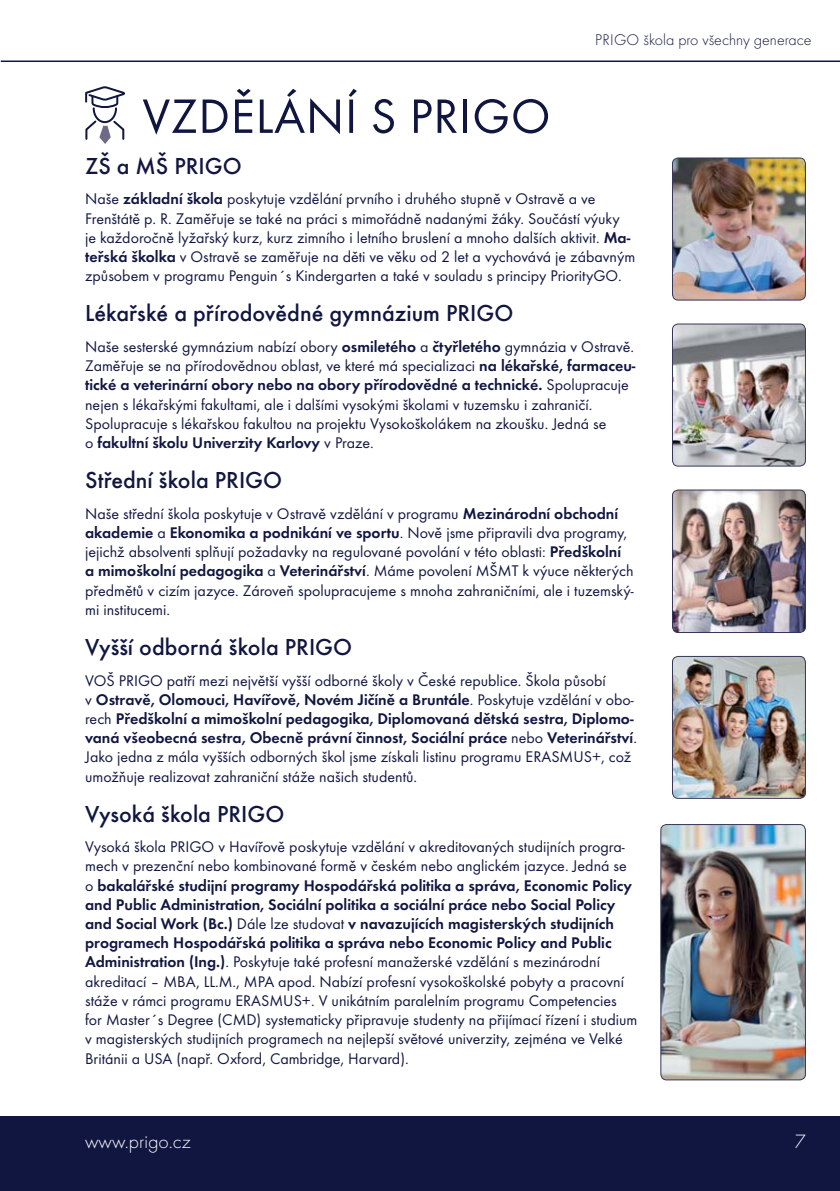
<style>
.page{position:relative;width:840px;height:1191px;background:#fff}
.page>*{position:absolute;margin:0;border:0;box-sizing:border-box;transform-origin:0 0}
.t1{font:50px "Futura TOT";letter-spacing:.015em;color:#111641}
.t2{font:500 24px "Futura TOT";color:#111641}
.t3{font:20px "Futura TOT Ligh";color:#fff}
.t4{font:16px/19.2px "Futura TOT";color:#111641}
.t5{font:16px "Futura TOT Ligh";color:#111641}
.s1{font-weight:600}
</style>
<div class="page">
<div style="left:0;top:1116px;width:839px;height:75px;background:#111641"></div>
<hr style="left:1px;top:60px;width:838px;height:2px;background:#111641">
<img style="left:672px;top:324px;width:133px;height:142px;border-radius:6px">
<div style="left:671px;top:323px;width:134px;height:143px;border:1px solid #363658;border-radius:6px"></div>
<img style="left:672px;top:490px;width:133px;height:142px;border-radius:6px">
<div style="left:671px;top:489px;width:134px;height:144px;border:1px solid #363658;border-radius:6px"></div>
<img style="left:672px;top:656px;width:133px;height:142px;border-radius:6px">
<div style="left:671px;top:656px;width:134px;height:143px;border:1px solid #363658;border-radius:6px"></div>
<img style="left:660px;top:824px;width:145px;height:255px;border-radius:6px">
<div style="left:660px;top:824px;width:145px;height:256px;border:1px solid #363658;border-radius:6px"></div>
<svg style="left:85px;top:86px;width:40px;height:58px"></svg>
<img style="left:672px;top:158px;width:133px;height:142px;border-radius:6px">
<div style="left:671px;top:157px;width:134px;height:143px;border:1px solid #363658;border-radius:6px"></div>
<h1 class="t1" style="left:142px;top:93px;width:409px">VZDĚLÁNÍ S PRIGO</h1>
<p class="t5" style="left:595px;top:32px;width:218px">PRIGO škola pro všechny generace</p>
<h2 class="t2" style="left:85px;top:155px;width:158px">ZŠ a MŠ PRIGO</h2>
<p class="t4" style="left:85px;top:190px;width:551px">Naše <span class="s1">základní škola</span> poskytuje vzdělání prvního i druhého stupně v Ostravě a ve Frenštátě p. R. Zaměřuje se také na práci s mimořádně nadanými žáky. Součástí výuky<br>je každoročně lyžařský kurz, kurz zimního i letního bruslení a mnoho dalších aktivit. <span class="s1">Ma&shy;teřská školka</span> v Ostravě se zaměřuje na děti ve věku od 2 let a vychovává je zábavným způsobem v programu Penguin´s Kindergarten a také v souladu s principy PriorityGO.</p>
<h2 class="t2" style="left:85px;top:303px;width:429px">Lékařské a přírodovědné gymnázium PRIGO</h2>
<p class="t4" style="left:85px;top:338px;width:551px">Naše sesterské gymnázium nabízí obory <span class="s1">osmiletého</span> a <span class="s1">čtyřletého</span> gymnázia v Ostravě.<br>Zaměřuje se na přírodovědnou oblast, ve které má specializaci <span class="s1">na lékařské, farmaceu&shy;tické a veterinární obory nebo na obory přírodovědné a technické.</span> Spolupracuje nejen s lékařskými fakultami, ale i dalšími vysokými školami v tuzemsku i zahraničí.<br>Spolupracuje s lékařskou fakultou na projektu Vysokoškolákem na zkoušku. Jedná se<br>o <span class="s1">fakultní školu Univerzity Karlovy</span> v Praze.</p>
<h2 class="t2" style="left:85px;top:469px;width:198px">Střední škola PRIGO</h2>
<p class="t4" style="left:85px;top:504px;width:550px">Naše střední škola poskytuje v Ostravě vzdělání v programu <span class="s1">Mezinárodní obchodní akademie</span> a <span class="s1">Ekonomika a podnikání ve sportu</span>. Nově jsme připravili dva programy, jejichž absolventi splňují požadavky na regulované povolání v této oblasti: <span class="s1">Předškolní a mimoškolní pedagogika</span> a <span class="s1">Veterinářství</span>. Máme povolení MŠMT k výuce některých předmětů v cizím jazyce. Zároveň spolupracujeme s mnoha zahraničními, ale i tuzemský&shy;mi institucemi.</p>
<h2 class="t2" style="left:85px;top:636px;width:268px">Vyšší odborná škola PRIGO</h2>
<p class="t4" style="left:85px;top:671px;width:553px">VOŠ PRIGO patří mezi největší vyšší odborné školy v České republice. Škola působí<br>v <span class="s1">Ostravě, Olomouci, Havířově, Novém Jičíně a Bruntále</span>. Poskytuje vzdělání v obo&shy;rech <span class="s1">Předškolní a mimoškolní pedagogika, Diplomovaná dětská sestra, Diplomo&shy;vaná všeobecná sestra, Obecně právní činnost, Sociální práce</span> nebo <span class="s1">Veterinářství</span>.<br>Jako jedna z mála vyšších odborných škol jsme získali listinu programu ERASMUS+, což umožňuje realizovat zahraniční stáže našich studentů.</p>
<h2 class="t2" style="left:85px;top:803px;width:201px">Vysoká škola PRIGO</h2>
<p class="t4" style="left:85px;top:838px;width:553px">Vysoká škola PRIGO v Havířově poskytuje vzdělání v akreditovaných studijních progra&shy;mech v prezenční nebo kombinované formě v českém nebo anglickém jazyce. Jedná se o <span class="s1">bakalářské studijní programy Hospodářská politika a správa, Economic Policy and Public Administration, Sociální politika a sociální práce nebo Social Policy and Social Work (Bc.)</span> Dále lze studovat <span class="s1">v navazujících magisterských studijních programech Hospodářská politika a správa nebo Economic Policy and Public Administration (Ing.)</span>. Poskytuje také profesní manažerské vzdělání s mezinárodní akreditací – MBA, LL.M., MPA apod. Nabízí profesní vysokoškolské pobyty a pracovní stáže v rámci programu ERASMUS+. V unikátním paralelním programu Competencies for Master´s Degree (CMD) systematicky připravuje studenty na přijímací řízení i studium v magisterských studijních programech na nejlepší světové univerzity, zejména ve Velké Británii a USA (např. Oxford, Cambridge, Harvard).</p>
<p class="t3" style="left:85px;top:1131px;width:107px">www.prigo.cz</p>
<p class="t3" style="left:794px;top:1131px;width:12px">7</p>
</div>
